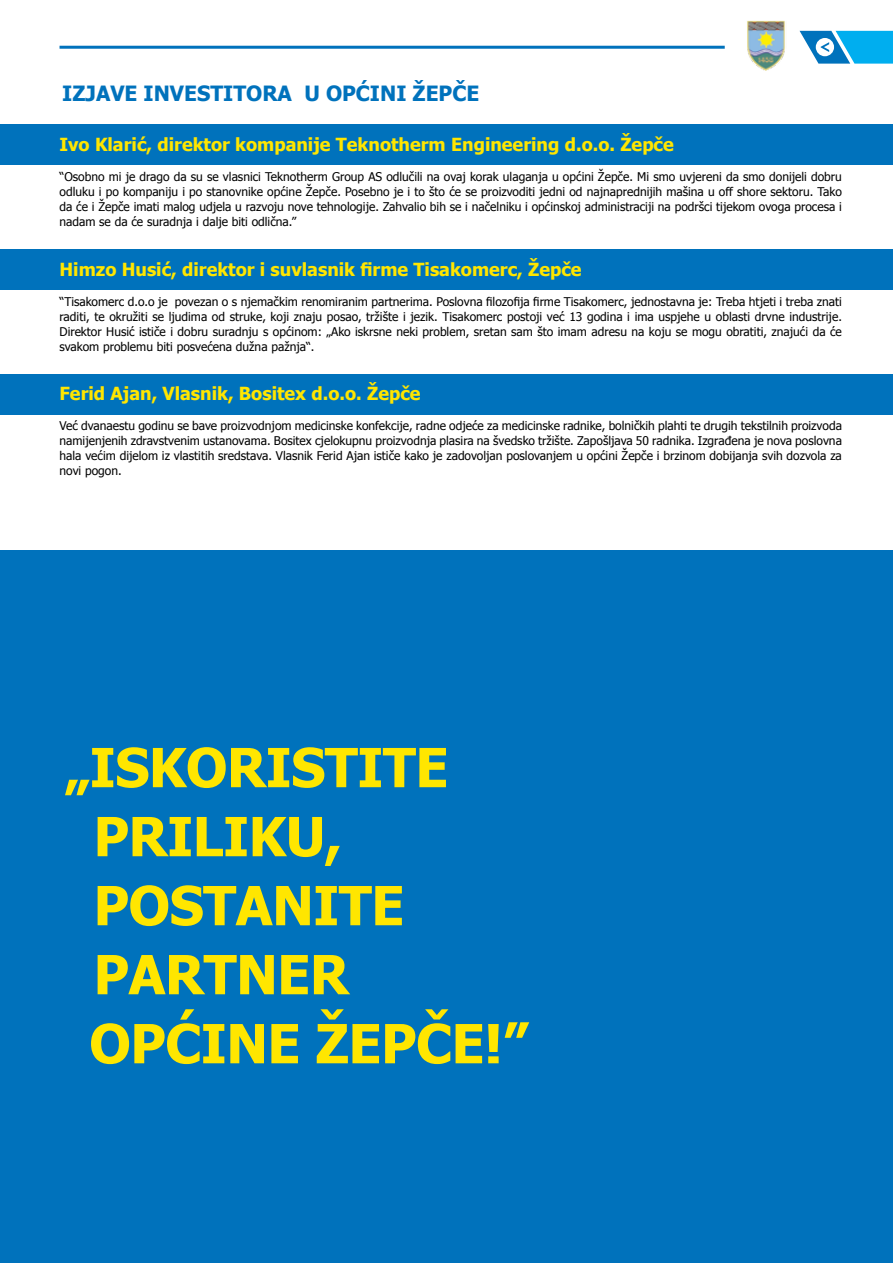
<style>
.page{position:relative;width:893px;height:1263px;background:#fff}
.page>*{position:absolute;margin:0;border:0;box-sizing:border-box;transform-origin:0 0}
.t1{font:700 54px/69px "Tahoma";letter-spacing:-.01em;color:#ffe600}
.t2{font:700 21px "Tahoma";color:#0072bc}
.t3{font:700 18px "Tahoma";color:#ffe600}
.t4{font:12px/15px "Tahoma";color:#000;text-align:justify}
</style>
<div class="page">
<svg style="left:800px;top:31px;width:93px;height:33px"></svg>
<hr style="left:60px;top:46px;width:665px;height:3px;background:#0072bc">
<img style="left:747px;top:21px;width:38px;height:49px">
<div style="left:0;top:551px;width:893px;height:712px;background:#0072bc"></div>
<div style="left:0;top:124px;width:893px;height:41px;background:#0072bc"></div>
<div style="left:0;top:249px;width:893px;height:41px;background:#0072bc"></div>
<div style="left:0;top:374px;width:893px;height:41px;background:#0072bc"></div>
<h2 class="t2" style="left:62px;top:79px;width:419px">IZJAVE INVESTITORA U OPĆINI ŽEPČE</h2>
<h3 class="t3" style="left:60px;top:132px;width:616px">Ivo Klarić, direktor kompanije Teknotherm Engineering d.o.o. Žepče</h3>
<p class="t4" style="left:60px;top:169px;width:784px">“Osobno mi je drago da su se vlasnici Teknotherm Group AS odlučili na ovaj korak ulaganja u općini Žepče. Mi smo uvjereni da smo donijeli dobru odluku i po kompaniju i po stanovnike općine Žepče. Posebno je i to što će se proizvoditi jedni od najnaprednijih mašina u off shore sektoru. Tako da će i Žepče imati malog udjela u razvoju nove tehnologije. Zahvalio bih se i načelniku i općinskoj administraciji na podršci tijekom ovoga procesa i nadam se da će suradnja i dalje biti odlična.”</p>
<h3 class="t3" style="left:60px;top:256px;width:523px">Himzo Husić, direktor i suvlasnik firme Tisakomerc, Žepče</h3>
<p class="t4" style="left:60px;top:293px;width:784px">“Tisakomerc d.o.o je povezan o s njemačkim renomiranim partnerima. Poslovna filozofija firme Tisakomerc, jednostavna je: Treba htjeti i treba znati raditi, te okružiti se ljudima od struke, koji znaju posao, tržište i jezik. Tisakomerc postoji već 13 godina i ima uspjehe u oblasti drvne industrije.<br>Direktor Husić ističe i dobru suradnju s općinom: „Ako iskrsne neki problem, sretan sam što imam adresu na koju se mogu obratiti, znajući da će svakom problemu biti posvećena dužna pažnja“.</p>
<h3 class="t3" style="left:60px;top:381px;width:363px">Ferid Ajan, Vlasnik, Bositex d.o.o. Žepče</h3>
<p class="t4" style="left:60px;top:418px;width:784px">Već dvanaestu godinu se bave proizvodnjom medicinske konfekcije, radne odjeće za medicinske radnike, bolničkih plahti te drugih tekstilnih proizvoda namijenjenih zdravstvenim ustanovama. Bositex cjelokupnu proizvodnja plasira na švedsko tržište. Zapošljava 50 radnika. Izgrađena je nova poslovna hala većim dijelom iz vlastitih sredstava. Vlasnik Ferid Ajan ističe kako je zadovoljan poslovanjem u općini Žepče i brzinom dobijanja svih dozvola za novi pogon.</p>
<h1 class="t1" style="left:89px;top:730px;width:441px;text-indent:-25px">„ISKORISTITE<br>PRILIKU,<br>POSTANITE<br>PARTNER<br>OPĆINE ŽEPČE!”</h1>
</div>
